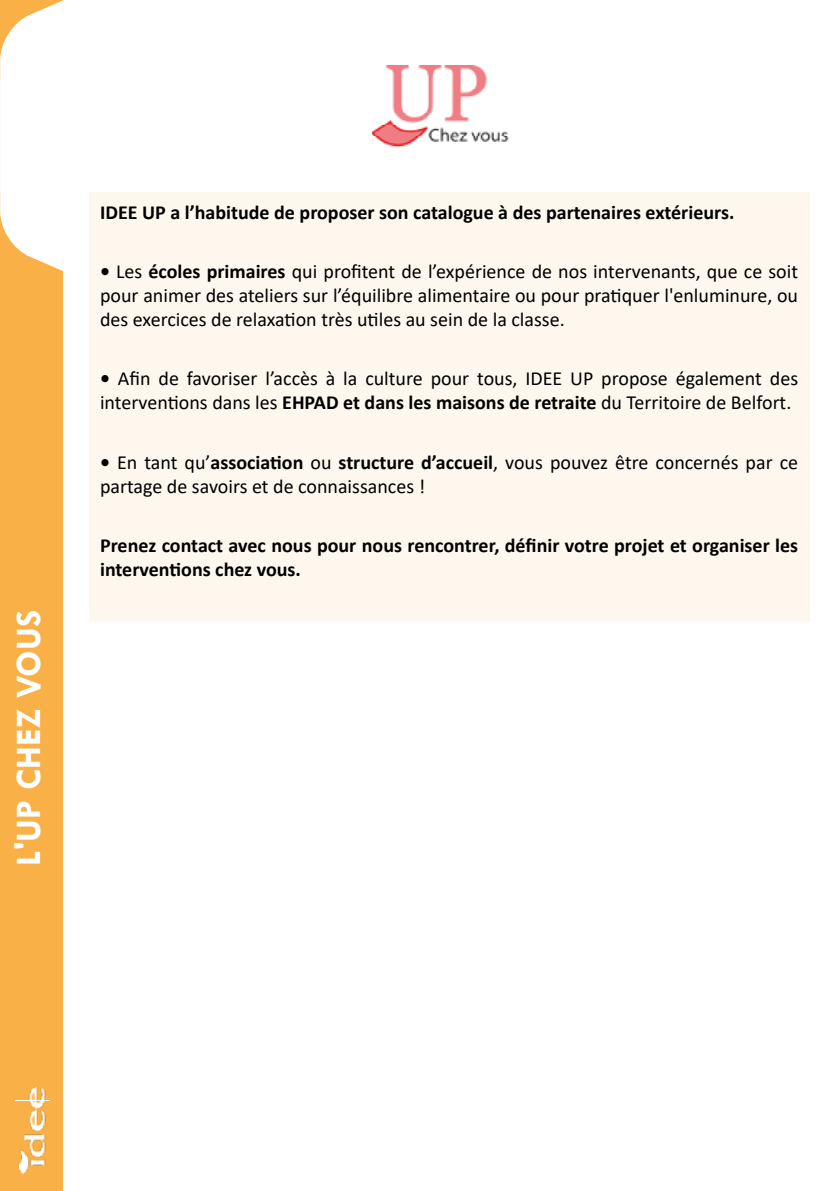
<style>
.page{position:relative;width:840px;height:1191px;background:#fff}
.page>*{position:absolute;margin:0;border:0;box-sizing:border-box;transform-origin:0 0}
.t1{font:700 36px "Tw Cen";color:#fff}
.t2{font:20px/24px "Calibri";color:#000}
.t3{font:700 20px/24px "Calibri";color:#000}
.s1{font-weight:700}
</style>
<div class="page">
<div style="left:0;top:0;width:63px;height:1191px;background:#f9b046"></div>
<svg style="left:0;top:0;width:63px;height:271px"></svg>
<img style="left:20px;top:1087px;width:25px;height:87px">
<div style="left:89px;top:192px;width:720px;height:43px;background:#fef7ed"></div>
<div style="left:89px;top:222px;width:720px;height:43px;background:#fef7ed"></div>
<div style="left:89px;top:252px;width:720px;height:90px;background:#fef7ed"></div>
<div style="left:89px;top:329px;width:720px;height:43px;background:#fef7ed"></div>
<div style="left:89px;top:359px;width:720px;height:67px;background:#fef7ed"></div>
<div style="left:89px;top:413px;width:720px;height:42px;background:#fef7ed"></div>
<div style="left:89px;top:442px;width:720px;height:67px;background:#fef7ed"></div>
<div style="left:89px;top:496px;width:720px;height:43px;background:#fef7ed"></div>
<div style="left:89px;top:526px;width:720px;height:66px;background:#fef7ed"></div>
<div style="left:89px;top:579px;width:720px;height:43px;background:#fef7ed"></div>
<img style="left:372px;top:66px;width:137px;height:82px">
<h1 class="t1" style="left:7px;top:865px;width:257px;rotate:-90deg">L'UP CHEZ VOUS</h1>
<p class="t3" style="left:100px;top:200px;width:635px">IDEE UP a l’habitude de proposer son catalogue à des partenaires extérieurs.</p>
<p class="t2" style="left:100px;top:259px;width:699px;text-align:justify"><span class="s1">•</span> Les <span class="s1">écoles primaires</span> qui profitent de l’expérience de nos intervenants, que ce soit pour animer des ateliers sur l’équilibre alimentaire ou pour pratiquer l'enluminure, ou des exercices de relaxation très utiles au sein de la classe.</p>
<p class="t2" style="left:100px;top:366px;width:699px"><span class="s1">•</span> Afin de favoriser l’accès à la culture pour tous, IDEE UP propose également des interventions dans les <span class="s1">EHPAD et dans les maisons de retraite</span> du Territoire de Belfort.</p>
<p class="t2" style="left:100px;top:449px;width:699px"><span class="s1">•</span> En tant qu’<span class="s1">association</span> ou <span class="s1">structure d’accueil</span>, vous pouvez être concernés par ce partage de savoirs et de connaissances !</p>
<p class="t3" style="left:100px;top:533px;width:699px">Prenez contact avec nous pour nous rencontrer, définir votre projet et organiser les interventions chez vous.</p>
</div>
